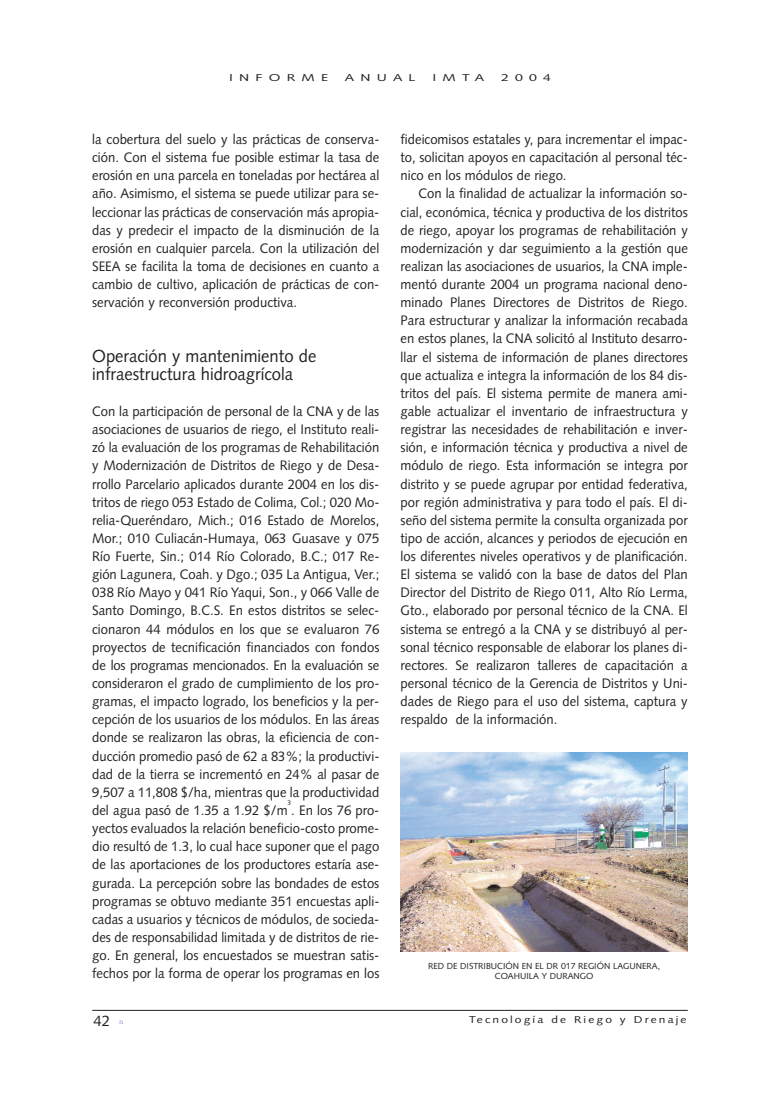
<style>
.page{position:relative;width:780px;height:1099px;background:#fff}
.page>*{position:absolute;margin:0;border:0;box-sizing:border-box;transform-origin:0 0}
.t1{font:17.5px/18.1px "Syntax";color:#231f20;scale:.95 1}
.t2{font:15px "Syntax";color:#231f20}
.t3{font:13.75px/18.1px "Syntax";color:#231f20;text-align:justify;scale:.95 1}
.t4{font:10px "Syntax";letter-spacing:.18em;color:#231f20;scale:1.2 1}
.t5{font:10px "Syntax";letter-spacing:.18em;color:#231f20;scale:1.4 1}
.t6{font:10px "Syntax";letter-spacing:.445em;color:#231f20;scale:1.4 1}
.t7{font:8.75px/10px "Syntax";color:#231f20;text-align:center}
.t8{font:6.88px "Syntax";color:#231f20;scale:.95 1}
.s1{font-family:"Courier";font-size:7.5px;color:#6782bc}
</style>
<div class="page">
<hr style="left:92px;top:1010px;width:595px;height:1px;background:#231f20">
<img style="left:400px;top:753px;width:287px;height:198px">
<p class="t6" style="left:229px;top:74px;width:72px">INFORME</p>
<p class="t5" style="left:345px;top:74px;width:52px">ANUAL</p>
<p class="t5" style="left:432px;top:74px;width:39px">IMTA</p>
<p class="t5" style="left:501px;top:74px;width:37px">2004</p>
<p class="t3" style="left:92px;top:131px;width:304px">la cobertura del suelo y las prácticas de conserva&shy;ción. Con el sistema fue posible estimar la tasa de erosión en una parcela en toneladas por hectárea al año. Asimismo, el sistema se puede utilizar para se&shy;leccionar las prácticas de conservación más apropia&shy;das y predecir el impacto de la disminución de la erosión en cualquier parcela. Con la utilización del SEEA se facilita la toma de decisiones en cuanto a cambio de cultivo, aplicación de prácticas de con&shy;servación y reconversión productiva.</p>
<p class="t1" style="left:92px;top:348px;width:237px">Operación y mantenimiento de infraestructura hidroagrícola</p>
<p class="t3" style="left:92px;top:403px;width:304px">Con la participación de personal de la CNA y de las asociaciones de usuarios de riego, el Instituto reali&shy;zó la evaluación de los programas de Rehabilitación y Modernización de Distritos de Riego y de Desa&shy;rrollo Parcelario aplicados durante 2004 en los dis&shy;tritos de riego 053 Estado de Colima, Col.; 020 Mo&shy;relia-Queréndaro, Mich.; 016 Estado de Morelos, Mor.; 010 Culiacán-Humaya, 063 Guasave y 075<br>Río Fuerte, Sin.; 014 Río Colorado, B.C.; 017 Re&shy;gión Lagunera, Coah. y Dgo.; 035 La Antigua, Ver.; 038 Río Mayo y 041 Río Yaqui, Son., y 066 Valle de Santo Domingo, B.C.S. En estos distritos se selec&shy;cionaron 44 módulos en los que se evaluaron 76 proyectos de tecnificación financiados con fondos de los programas mencionados. En la evaluación se consideraron el grado de cumplimiento de los pro&shy;gramas, el impacto logrado, los beneficios y la per&shy;cepción de los usuarios de los módulos. En las áreas donde se realizaron las obras, la eficiencia de con&shy;ducción promedio pasó de 62 a 83%; la productivi&shy;dad de la tierra se incrementó en 24% al pasar de 9,507 a 11,808 $/ha, mientras que la productividad del agua pasó de 1.35 a 1.92 $/m . En los 76 pro-</p>
<p class="t8" style="left:287px;top:800px;width:5px">3</p>
<p class="t3" style="left:92px;top:820px;width:304px">yectos evaluados la relación beneficio-costo prome&shy;dio resultó de 1.3, lo cual hace suponer que el pago de las aportaciones de los productores estaría ase&shy;gurada. La percepción sobre las bondades de estos programas se obtuvo mediante 351 encuestas apli&shy;cadas a usuarios y técnicos de módulos, de socieda&shy;des de responsabilidad limitada y de distritos de rie&shy;go. En general, los encuestados se muestran satis&shy;fechos por la forma de operar los programas en los</p>
<p class="t3" style="left:400px;top:131px;width:304px">fideicomisos estatales y, para incrementar el impac&shy;to, solicitan apoyos en capacitación al personal téc&shy;nico en los módulos de riego.</p>
<p class="t3" style="left:400px;top:186px;width:304px;text-indent:18px">Con la finalidad de actualizar la información so&shy;cial, económica, técnica y productiva de los distritos de riego, apoyar los programas de rehabilitación y modernización y dar seguimiento a la gestión que realizan las asociaciones de usuarios, la CNA imple&shy;mentó durante 2004 un programa nacional deno&shy;minado Planes Directores de Distritos de Riego.<br>Para estructurar y analizar la información recabada en estos planes, la CNA solicitó al Instituto desarro&shy;llar el sistema de información de planes directores que actualiza e integra la información de los 84 dis&shy;tritos del país. El sistema permite de manera ami&shy;gable actualizar el inventario de infraestructura y registrar las necesidades de rehabilitación e inver&shy;sión, e información técnica y productiva a nivel de módulo de riego. Esta información se integra por distrito y se puede agrupar por entidad federativa, por región administrativa y para todo el país. El di&shy;seño del sistema permite la consulta organizada por tipo de acción, alcances y periodos de ejecución en los diferentes niveles operativos y de planificación.<br>El sistema se validó con la base de datos del Plan Director del Distrito de Riego 011, Alto Río Lerma, Gto., elaborado por personal técnico de la CNA. El sistema se entregó a la CNA y se distribuyó al per&shy;sonal técnico responsable de elaborar los planes di&shy;rectores. Se realizaron talleres de capacitación a personal técnico de la Gerencia de Distritos y Uni&shy;dades de Riego para el uso del sistema, captura y respaldo de la información.</p>
<p class="t7" style="left:428px;top:961px;width:233px">RED DE DISTRIBUCIÓN EN EL DR 017 REGIÓN LAGUNERA,<br>COAHUILA Y DURANGO</p>
<p class="t2" style="left:93px;top:1015px;width:32px">42 <span class="s1">n</span></p>
<p class="t4" style="left:469px;top:1015px;width:183px">Tecnología de Riego y Drenaje</p>
</div>
